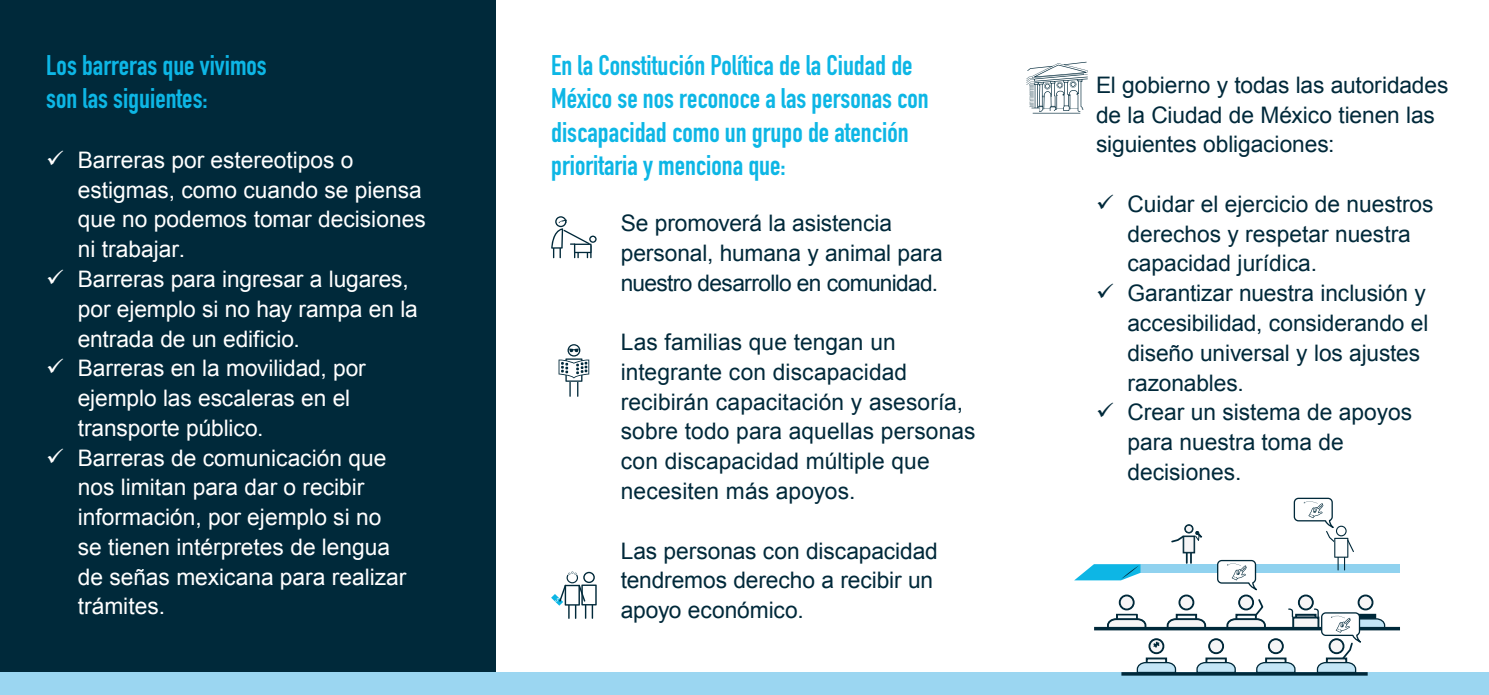
<style>
.page{position:relative;width:1489px;height:695px;background:#fff}
.page>*{position:absolute;margin:0;border:0;box-sizing:border-box;transform-origin:0 0}
.Texto2N{font:700 28px/33.2px "DIN Condensed";color:#0db6e5}
.Texto{font:700 28px/33.2px "DIN Condensed";color:#0db6e5}
.Texto_S_S{font:22.75px/29.8px "Arial";color:#00293a}
.Texto-2{font:22.75px/29.8px "Arial";color:#fff}
</style>
<div class="page">
<div style="left:0;top:0;width:495px;height:694px;background:#00293a"></div>
<div style="left:0;top:672px;width:1488px;height:22px;background:#9bd6f1"></div>
<svg style="left:551px;top:216px;width:45px;height:42px"></svg>
<div style="left:1094px;top:564px;width:305px;height:8px;background:#90d2ef"></div>
<hr style="left:1121px;top:672px;width:246px;height:3px;background:#00293a">
<svg style="left:1026px;top:62px;width:61px;height:52px"></svg>
<svg style="left:558px;top:344px;width:31px;height:53px"></svg>
<svg style="left:551px;top:571px;width:45px;height:47px"></svg>
<svg style="left:1385px;top:626px;width:14px;height:4px"></svg>
<svg style="left:1074px;top:497px;width:311px;height:176px"></svg>
<p class="Texto" style="left:46px;top:48px;width:222px">Los barreras que vivimos son las siguientes:</p>
<p class="Texto-2" style="left:78px;top:145px;width:349px;text-indent:-31px">✓ Barreras por estereotipos o estigmas, como cuando se piensa que no podemos tomar decisiones ni trabajar.</p>
<p class="Texto-2" style="left:78px;top:264px;width:341px;text-indent:-31px">✓ Barreras para ingresar a lugares, por ejemplo si no hay rampa en la entrada de un edificio.</p>
<p class="Texto-2" style="left:78px;top:353px;width:289px;text-indent:-31px">✓ Barreras en la movilidad, por ejemplo las escaleras en el transporte público.</p>
<p class="Texto-2" style="left:78px;top:443px;width:330px;text-indent:-31px">✓ Barreras de comunicación que nos limitan para dar o recibir información, por ejemplo si no se tienen intérpretes de lengua de señas mexicana para realizar trámites.</p>
<p class="Texto2N" style="left:551px;top:48px;width:379px">En la Constitución Política de la Ciudad de México se nos reconoce a las personas con discapacidad como un grupo de atención prioritaria y menciona que:</p>
<p class="Texto_S_S" style="left:620px;top:208px;width:323px">Se promoverá la asistencia personal, humana y animal para nuestro desarrollo en comunidad.</p>
<p class="Texto_S_S" style="left:620px;top:327px;width:356px">Las familias que tengan un integrante con discapacidad recibirán capacitación y asesoría, sobre todo para aquellas personas con discapacidad múltiple que necesiten más apoyos.</p>
<p class="Texto_S_S" style="left:620px;top:535px;width:318px">Las personas con discapacidad tendremos derecho a recibir un apoyo económico.</p>
<p class="Texto_S_S" style="left:1095px;top:70px;width:354px">El gobierno y todas las autoridades de la Ciudad de México tienen las siguientes obligaciones:</p>
<p class="Texto_S_S" style="left:1127px;top:189px;width:307px;text-indent:-32px">✓ Cuidar el ejercicio de nuestros derechos y respetar nuestra capacidad jurídica.</p>
<p class="Texto_S_S" style="left:1127px;top:278px;width:302px;text-indent:-32px">✓ Garantizar nuestra inclusión y accesibilidad, considerando el diseño universal y los ajustes razonables.</p>
<p class="Texto_S_S" style="left:1127px;top:397px;width:286px;text-indent:-32px">✓ Crear un sistema de apoyos para nuestra toma de decisiones.</p>
</div>
